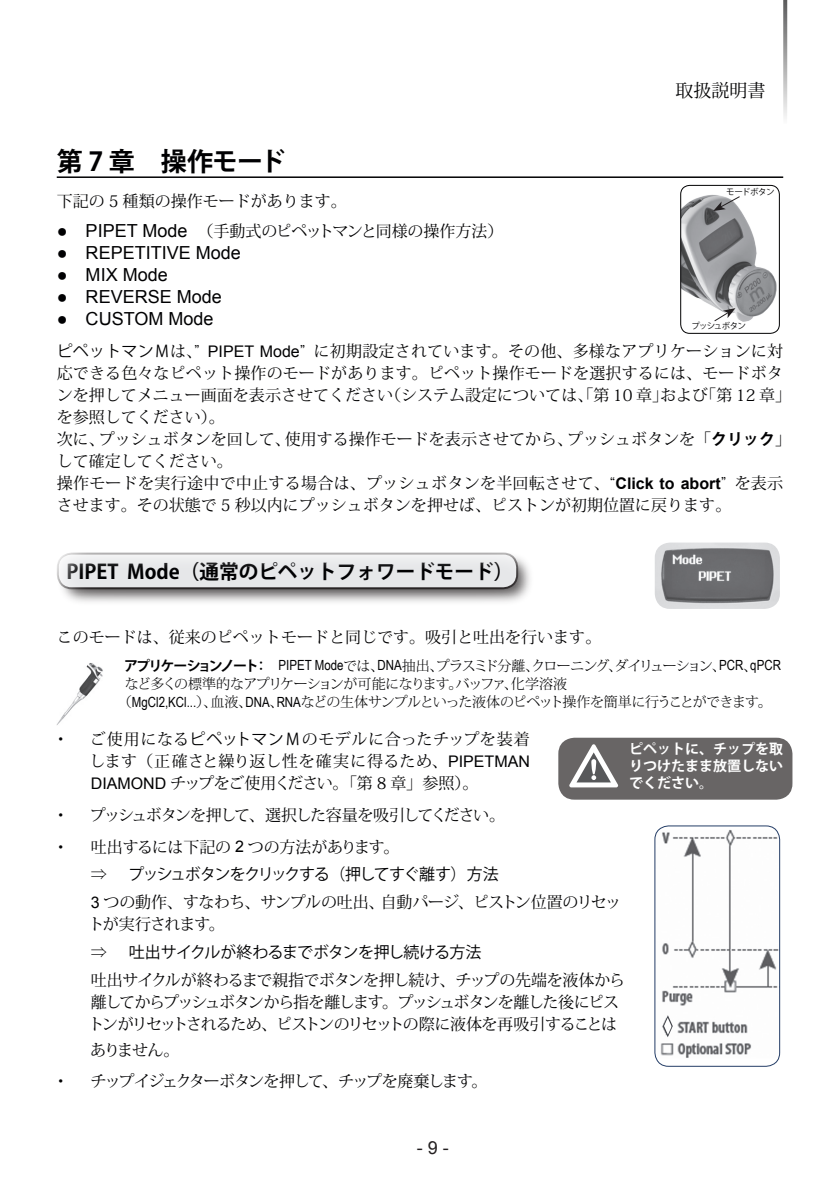
<style>
.page{position:relative;width:840px;height:1191px;background:#fff}
.page>*{position:absolute;margin:0;border:0;box-sizing:border-box;transform-origin:0 0}
.t1{font:700 26px "Koz Go Pro";letter-spacing:-.035em;color:#000002}
.t2{font:700 20px "Koz Go Pro";color:#000002}
.t3{font:18px "Arial";color:#000002}
.t4{font:18px "Koz Min Pro";color:#000002}
.t5{font:18px "Arial";color:#231f20}
.t6{font:16px/22px "Koz Min Pro";color:#000002}
.t7{font:16px/22px "Koz Min Pro";letter-spacing:-.075em;color:#000002}
.t8{font:16px/31.6px "Koz Min Pro";letter-spacing:-.09em;color:#000002}
.t9{font:16px/22px "Koz Min Pro";letter-spacing:-.045em;color:#000002}
.t10{font:16px "Koz Go Pro";letter-spacing:-.09em;color:#000002}
.t11{font:16px "Koz Go Pro";letter-spacing:-.04em;color:#000002}
.t12{font:300 14px "Koz Min Pro";letter-spacing:-.07em;color:#000002}
.t13{font:300 14px "Koz Min Pro";letter-spacing:-.09em;color:#000002}
.t14{font:700 14px/17px "Koz Go Pro";color:#fff;text-align:justify}
.t15{font:8.6px "Koz Go Pro";letter-spacing:-.08em;color:#000002}
.s1{font-family:"Arial";font-size:18px}
.s2{font-family:"Koz Go Pro"}
.s3{font-family:"Arial"}
.s4{font-weight:500}
.s5{font-family:"Koz Go Pro";font-weight:700}
.s6{font-family:"Arial";font-weight:700}
.s7{font-weight:700}
.s8{font-family:"Arial Narrow";font-weight:400}
</style>
<div class="page">
<svg style="left:783px;top:0;width:3px;height:118px"></svg>
<hr style="left:57px;top:176px;width:725px;height:2px;background:#000002">
<div style="left:55px;top:550px;width:480px;height:57px;background:#231f20;opacity:.75"></div>
<div style="left:58px;top:553px;width:459px;height:35px;background:#e6e7e9;border-radius:14px"></div>
<div style="left:57px;top:552px;width:461px;height:37px;border:2px solid #231f20;border-radius:14px"></div>
<div style="left:558px;top:737px;width:234px;height:62px;background:#686565;border-radius:16px"></div>
<svg style="left:569px;top:744px;width:48px;height:43px"></svg>
<img style="left:57px;top:663px;width:46px;height:62px">
<img style="left:682px;top:194px;width:94px;height:128px">
<div style="left:680px;top:185px;width:99px;height:148px;border:1px solid #000002;border-radius:9px"></div>
<svg style="left:712px;top:196px;width:28px;height:15px"></svg>
<svg style="left:713px;top:308px;width:22px;height:14px"></svg>
<img style="left:655px;top:542px;width:124px;height:67px">
<img style="left:655px;top:830px;width:124px;height:228px">
<div style="left:654px;top:825px;width:125px;height:241px;border:1px solid #243d66;border-radius:14px"></div>
<svg style="left:662px;top:1014px;width:11px;height:24px"></svg>
<p class="t4" style="left:675px;top:77px;width:91px">取扱説明書</p>
<h1 class="t1" style="left:57px;top:144px;width:255px">第 7 章　操作モード　</h1>
<p class="t6" style="left:57px;top:189px;width:291px">下記の 5 種類の操作モードがあります。</p>
<p class="t6" style="left:57px;top:219px;width:448px"><span class="s1">● PIPET Mode</span> （手動式のピペットマンと同様の操作方法）</p>
<p class="t3" style="left:57px;top:241px;width:185px">● REPETITIVE Mode</p>
<p class="t3" style="left:57px;top:263px;width:112px">● MIX Mode</p>
<p class="t3" style="left:57px;top:285px;width:166px">● REVERSE Mode</p>
<p class="t3" style="left:57px;top:307px;width:158px">● CUSTOM Mode</p>
<p class="t6" style="left:57px;top:339px;width:735px"><span class="s2">ピペットマンＭ</span>は、” <span class="s3">PIPET Mode</span>” に初期設定されています。その他、多様なアプリケーションに対応できる色々なピペット操作のモードがあります。ピペット操作モードを選択するには、モードボタンを押してメニュー画面を表示させてください（システム設定については、「第 10 章」および「第 12 章」を参照してください）。<br>次に、プッシュボタンを回して、使用する操作モードを表示させてから、プッシュボタンを<span class="s4">「</span><span class="s5">クリック</span><span class="s4">」</span>して確定してください。<br>操作モードを実行途中で中止する場合は、プッシュボタンを半回転させて、“<span class="s6">Click to abort</span>” を表示させます。その状態で 5 秒以内にプッシュボタンを押せば、ピストンが初期位置に戻ります。</p>
<p class="t15" style="left:725px;top:187px;width:50px">モードボタン</p>
<p class="t15" style="left:691px;top:320px;width:56px">プッシュボタン</p>
<p class="t2" style="left:66px;top:558px;width:448px">PIPET Mode（通常のピペットフォワードモード）</p>
<p class="t6" style="left:57px;top:625px;width:546px">このモードは、従来のピペットモードと同じです。吸引と吐出を行います。</p>
<p class="t13" style="left:124px;top:656px;width:658px"><span class="s5">アプリケーションノート</span><span class="s7">：　</span><span class="s8">PIPET Mode</span>では、<span class="s8">DNA</span>抽出、プラスミド分離、クローニング、ダイリューション、<span class="s8">PCR</span>、<span class="s8">qPCR</span></p>
<p class="t12" style="left:125px;top:674px;width:443px">など多くの標準的なアプリケーションが可能になります。バッファ、化学溶液</p>
<p class="t12" style="left:118px;top:692px;width:654px">（<span class="s8">MgCl2,KCl...</span>）、血液、<span class="s8">DNA</span>、<span class="s8">RNA</span>などの生体サンプルといった液体のピペット操作を簡単に行うことができます。</p>
<p class="t6" style="left:53px;top:728px;width:17px">・</p>
<p class="t6" style="left:89px;top:728px;width:442px;text-align:justify">ご使用になる<span class="s2">ピペットマンＭ</span>のモデルに合ったチップを装着します（正確さと繰り返し性を確実に得るため、<span class="s3">PIPETMAN DIAMOND</span> チップをご使用ください。「第 8 章」参照）。</p>
<p class="t6" style="left:53px;top:803px;width:17px">・</p>
<p class="t8" style="left:90px;top:799px;width:416px">プッシュボタンを押して、選択した容量を吸引してください。</p>
<p class="t6" style="left:53px;top:835px;width:17px">・</p>
<p class="t6" style="left:91px;top:832px;width:310px;line-height:27.6px">吐出するには下記の <span class="s3">2</span> つの方法があります。⇒</p>
<p class="t14" style="left:628px;top:741px;width:155px">ピペットに、チップを取りつけたまま放置しないでください。</p>
<p class="t10" style="left:128px;top:864px;width:372px">プッシュボタンをクリックする（押してすぐ離す）方法</p>
<p class="t9" style="left:88px;top:890px;width:534px"><span class="s3">3</span> つの動作、すなわち、サンプルの吐出、自動パージ、ピストン位置のリセットが実行されます。</p>
<p class="t6" style="left:91px;top:940px;width:17px">⇒</p>
<p class="t11" style="left:129px;top:941px;width:354px">吐出サイクルが終わるまでボタンを押し続ける方法</p>
<p class="t7" style="left:88px;top:968px;width:538px">吐出サイクルが終わるまで親指でボタンを押し続け、チップの先端を液体から離してからプッシュボタンから指を離します。プッシュボタンを離した後にピストンがリセットされるため、ピストンのリセットの際に液体を再吸引することは</p>
<p class="t8" style="left:53px;top:1033px;width:436px;text-indent:38px">ありません。<br>・　 チップイジェクターボタンを押して、チップを廃棄します。</p>
<p class="t5" style="left:416px;top:1135px;width:34px">- 9 -</p>
</div>
